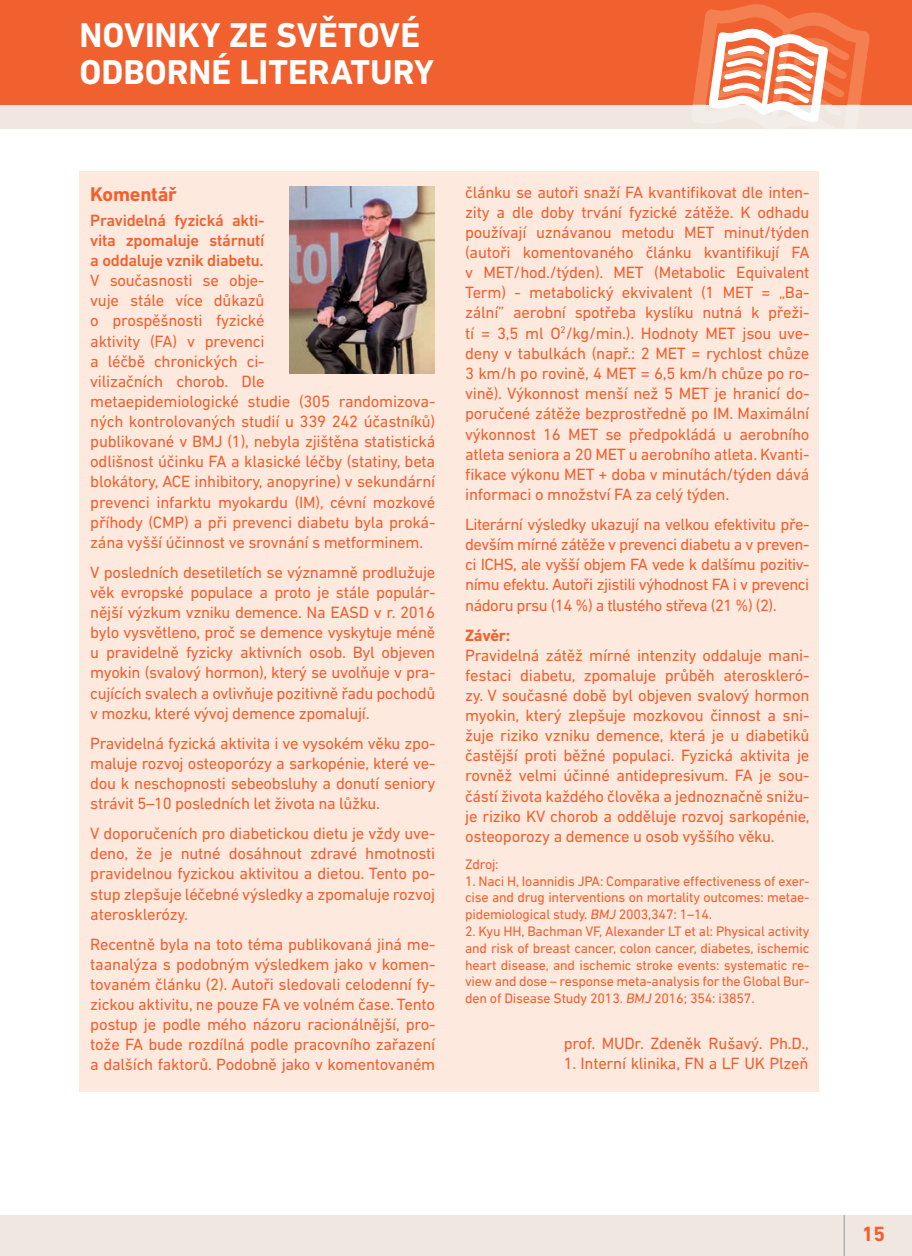
<style>
.page{position:relative;width:912px;height:1256px;background:#fff}
.page>*{position:absolute;margin:0;border:0;box-sizing:border-box;transform-origin:0 0}
.t1{font:700 35px/36.8px "DIN Next LT Pro";color:#fff}
.t2{font:700 21px "DIN Next LT Pro";color:#f1602f}
.t3{font:700 20.12px "DIN Next LT Pro";letter-spacing:-.01em;color:#f1602f}
.t4{font:16.62px/20.1px "DIN Next LT Pro";letter-spacing:-.015em;color:#f1602f;text-align:justify}
.t5{font:500 16.62px/20.1px "DIN Next LT Pro";letter-spacing:-.015em;color:#f1602f;text-align:justify}
.t6{font:700 16.62px "DIN Next LT Pro";letter-spacing:-.015em;color:#f1602f}
.t7{font:14px/16.8px "DIN Next LT Pro";letter-spacing:-.015em;color:#f1602f;text-align:justify}
</style>
<div class="page">
<div style="left:0;top:0;width:911px;height:129px;background:#f0e7e1"></div>
<div style="left:0;top:0;width:911px;height:104px;background:#f1602f"></div>
<div style="left:0;top:1214px;width:911px;height:41px;background:#f0e7e1"></div>
<hr style="left:843px;top:1214px;width:1px;height:41px;background:#979a9e">
<svg style="left:689px;top:4px;width:183px;height:118px"></svg>
<div style="left:80px;top:171px;width:739px;height:921px;background:#fde9de"></div>
<img style="left:289px;top:186px;width:145px;height:188px">
<h1 class="t1" style="left:80px;top:20px;width:356px">NOVINKY ZE SVĚTOVÉ<br>ODBORNÉ LITERATURY</h1>
<p class="t3" style="left:90px;top:187px;width:88px">Komentář</p>
<p class="t5" style="left:90px;top:211px;width:176px">Pravidelná fyzická akti&shy;vita zpomaluje stárnutí a oddaluje vznik diabetu.</p>
<p class="t4" style="left:90px;top:272px;width:346px;text-align:left">V současnosti se obje-<br>vuje stále více důkazů<br>o prospěšnosti fyzické<br>aktivity (FA) v prevenci<br>a léčbě chronických ci-<br>vilizačních chorob. Dle<br>metaepidemiologické studie (305 randomizova&shy;ných kontrolovaných studií u 339 242 účastníků) publikované v BMJ (1), nebyla zjištěna statistická odlišnost účinku FA a klasické léčby (statiny, beta blokátory, ACE inhibitory, anopyrine) v sekundární prevenci infarktu myokardu (IM), cévní mozkové příhody (CMP) a při prevenci diabetu byla proká&shy;zána vyšší účinnost ve srovnání s metforminem.</p>
<p class="t4" style="left:90px;top:563px;width:346px">V posledních desetiletích se významně prodlužuje věk evropské populace a proto je stále populár&shy;nější výzkum vzniku demence. Na EASD v r. 2016 bylo vysvětleno, proč se demence vyskytuje méně u pravidelně fyzicky aktivních osob. Byl objeven myokin (svalový hormon), který se uvolňuje v pra&shy;cujících svalech a ovlivňuje pozitivně řadu pochodů v mozku, které vývoj demence zpomalují.</p>
<p class="t4" style="left:90px;top:734px;width:346px">Pravidelná fyzická aktivita i ve vysokém věku zpo&shy;maluje rozvoj osteoporózy a sarkopénie, které ve&shy;dou k neschopnosti sebeobsluhy a donutí seniory strávit 5–10 posledních let života na lůžku.</p>
<p class="t4" style="left:90px;top:824px;width:346px">V doporučeních pro diabetickou dietu je vždy uve&shy;deno, že je nutné dosáhnout zdravé hmotnosti pravidelnou fyzickou aktivitou a dietou. Tento po&shy;stup zlepšuje léčebné výsledky a zpomaluje rozvoj aterosklerózy.</p>
<p class="t4" style="left:90px;top:935px;width:346px">Recentně byla na toto téma publikovaná jiná me&shy;taanalýza s podobným výsledkem jako v komen&shy;tovaném článku (2). Autoři sledovali celodenní fy&shy;zickou aktivitu, ne pouze FA ve volném čase. Tento postup je podle mého názoru racionálnější, pro&shy;tože FA bude rozdílná podle pracovního zařazení a dalších faktorů. Podobně jako v komentovaném</p>
<p class="t4" style="left:465px;top:183px;width:346px">článku se autoři snaží FA kvantifikovat dle inten&shy;zity a dle doby trvání fyzické zátěže. K odhadu používají uznávanou metodu MET minut/týden (autoři komentovaného článku kvantifikují FA v MET/hod./týden). MET (Metabolic Equivalent Term) - metabolický ekvivalent (1 MET = „Ba&shy;zální” aerobní spotřeba kyslíku nutná k přeži&shy;tí = 3,5 ml O<sup>2</sup>/kg/min.). Hodnoty MET jsou uve&shy;deny v tabulkách (např.: 2 MET = rychlost chůze 3 km/h po rovině, 4 MET = 6,5 km/h chůze po ro&shy;vině). Výkonnost menší než 5 MET je hranicí do&shy;poručené zátěže bezprostředně po IM. Maximální výkonnost 16 MET se předpokládá u aerobního atleta seniora a 20 MET u aerobního atleta. Kvanti&shy;fikace výkonu MET + doba v minutách/týden dává informaci o množství FA za celý týden.</p>
<p class="t4" style="left:465px;top:515px;width:346px">Literární výsledky ukazují na velkou efektivitu pře&shy;devším mírné zátěže v prevenci diabetu a v preven&shy;ci ICHS, ale vyšší objem FA vede k dalšímu pozitiv&shy;nímu efektu. Autoři zjistili výhodnost FA i v prevenci nádoru prsu (14 %) a tlustého střeva (21 %) (2).</p>
<p class="t6" style="left:465px;top:629px;width:47px">Závěr:</p>
<p class="t4" style="left:465px;top:646px;width:346px">Pravidelná zátěž mírné intenzity oddaluje mani&shy;festaci diabetu, zpomaluje průběh ateroskleró&shy;zy. V současné době byl objeven svalový hormon myokin, který zlepšuje mozkovou činnost a sni&shy;žuje riziko vzniku demence, která je u diabetiků častější proti běžné populaci. Fyzická aktivita je rovněž velmi účinné antidepresivum. FA je sou&shy;částí života každého člověka a jednoznačně snižu&shy;je riziko KV chorob a odděluje rozvoj sarkopénie, osteoporozy a demence u osob vyššího věku.</p>
<p class="t7" style="left:465px;top:856px;width:35px">Zdroj:</p>
<p class="t7" style="left:465px;top:873px;width:346px">1. Naci H, Ioannidis JPA: Comparative effectiveness of exer&shy;cise and drug interventions on mortality outcomes: metae&shy;pidemiological study. BMJ 2003,347: 1–14.</p>
<p class="t7" style="left:465px;top:924px;width:346px">2. Kyu HH, Bachman VF, Alexander LT et al: Physical activity and risk of breast cancer, colon cancer, diabetes, ischemic heart disease, and ischemic stroke events: systematic re&shy;view and dose – response meta-analysis for the Global Bur&shy;den of Disease Study 2013. BMJ 2016; 354: i3857.</p>
<p class="t4" style="left:563px;top:1034px;width:246px">prof. MUDr. Zdeněk Rušavý. Ph.D.,</p>
<p class="t4" style="left:563px;top:1054px;width:246px">1. Interní klinika, FN a LF UK Plzeň</p>
<p class="t2" style="left:861px;top:1226px;width:25px">15</p>
</div>
